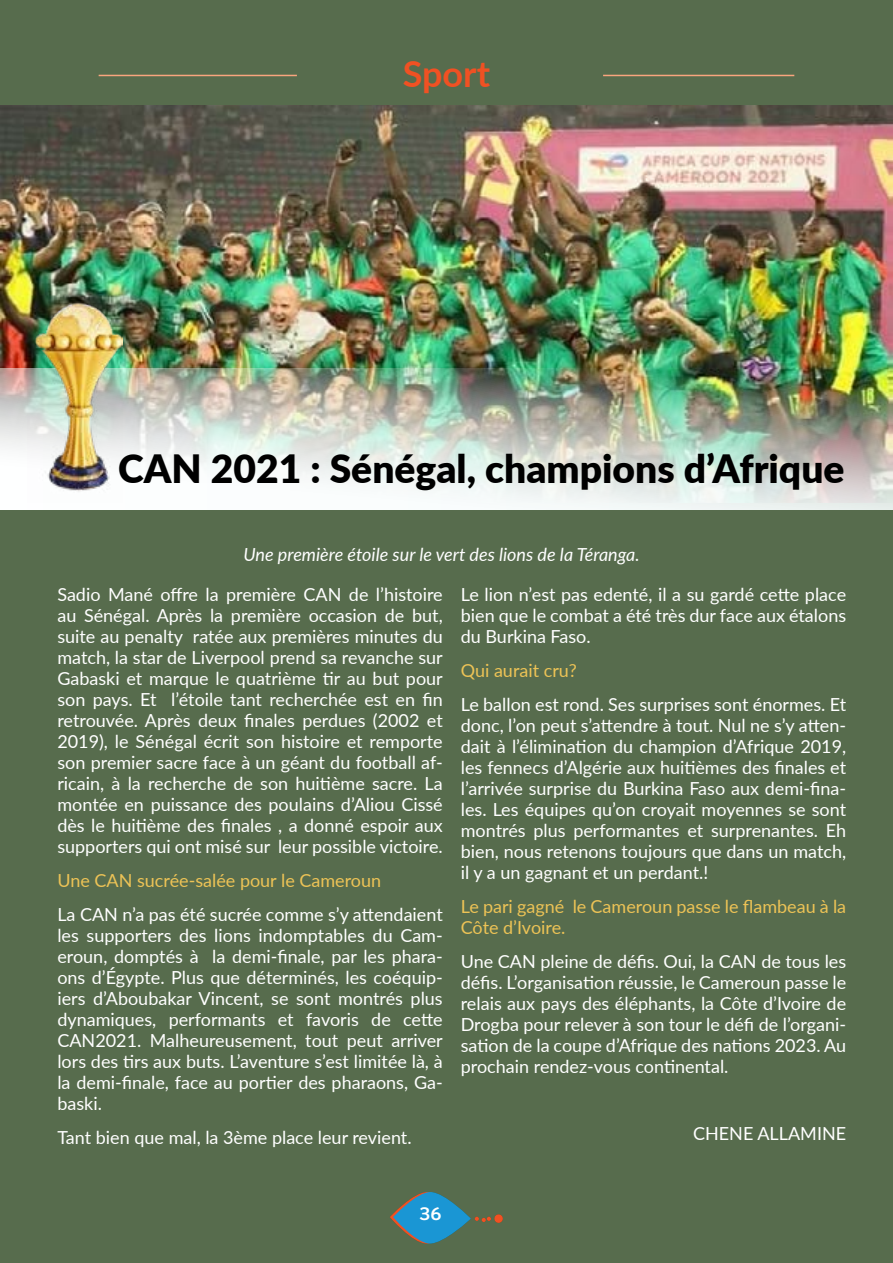
<style>
.page{position:relative;width:893px;height:1263px;background:#576c4d}
.page>*{position:absolute;margin:0;border:0;box-sizing:border-box;transform-origin:0 0}
.t1{font:900 39px "Lato";color:#000}
.t2{font:700 36px "Lato";color:#f05123}
.t3{font:18px/21px "Lato";color:#fff;text-align:justify}
.t4{font:18px/21px "Lato";color:#edc356}
.t5{font:italic 18px "Lato";color:#fff}
.t6{font:700 18px "Ko Ho";color:#fff}
</style>
<div class="page">
<img style="left:0;top:105px;width:893px;height:264px">
<svg style="left:390px;top:1192px;width:101px;height:52px"></svg>
<div style="left:494px;top:1214px;width:9px;height:9px;background:#f05123;border-radius:50%"></div>
<hr style="left:99px;top:75px;width:198px;height:1px;background:#f9a57e">
<hr style="left:603px;top:75px;width:191px;height:1px;background:#f9a57e">
<img style="left:0;top:369px;width:893px;height:141px">
<img style="left:27px;top:289px;width:95px;height:214px">
<h2 class="t2" style="left:403px;top:47px;width:89px">Sport</h2>
<h1 class="t1" style="left:118px;top:439px;width:728px">CAN 2021 : Sénégal, champions d’Afrique</h1>
<p class="t5" style="left:244px;top:542px;width:398px">Une première étoile sur le vert des lions de la Téranga.</p>
<p class="t3" style="left:57px;top:583px;width:387px">Sadio Mané offre la première CAN de l’histoire au Sénégal. Après la première occasion de but, suite au penalty ratée aux premières minutes du match, la star de Liverpool prend sa revanche sur Gabaski et marque le quatrième tir au but pour son pays. Et l’étoile tant recherchée est en fin retrouvée. Après deux finales perdues (2002 et 2019), le Sénégal écrit son histoire et remporte son premier sacre face à un géant du football af&shy;ricain, à la recherche de son huitième sacre. La montée en puissance des poulains d’Aliou Cissé dès le huitième des finales , a donné espoir aux supporters qui ont misé sur leur possible victoire.</p>
<p class="t4" style="left:57px;top:869px;width:325px">Une CAN sucrée-salée pour le Cameroun</p>
<p class="t3" style="left:57px;top:903px;width:387px">La CAN n’a pas été sucrée comme s’y attendaient les supporters des lions indomptables du Cam&shy;eroun, domptés à la demi-finale, par les phara&shy;ons d’Égypte. Plus que déterminés, les coéquip&shy;iers d’Aboubakar Vincent, se sont montrés plus dynamiques, performants et favoris de cette CAN2021. Malheureusement, tout peut arriver lors des tirs aux buts. L’aventure s’est limitée là, à la demi-finale, face au portier des pharaons, Ga&shy;baski.</p>
<p class="t3" style="left:57px;top:1126px;width:356px">Tant bien que mal, la 3ème place leur revient.</p>
<p class="t3" style="left:461px;top:584px;width:387px">Le lion n’est pas edenté, il a su gardé cette place bien que le combat a été très dur face aux étalons du Burkina Faso.</p>
<p class="t4" style="left:461px;top:659px;width:118px">Qui aurait cru?</p>
<p class="t3" style="left:461px;top:693px;width:387px">Le ballon est rond. Ses surprises sont énormes. Et donc, l’on peut s’attendre à tout. Nul ne s’y atten&shy;dait à l’élimination du champion d’Afrique 2019, les fennecs d’Algérie aux huitièmes des finales et l’arrivée surprise du Burkina Faso aux demi-fina&shy;les. Les équipes qu’on croyait moyennes se sont montrés plus performantes et surprenantes. Eh bien, nous retenons toujours que dans un match, il y a un gagnant et un perdant.!</p>
<p class="t4" style="left:461px;top:895px;width:387px">Le pari gagné le Cameroun passe le flambeau à la<br>Côte d’Ivoire.</p>
<p class="t3" style="left:461px;top:950px;width:387px">Une CAN pleine de défis. Oui, la CAN de tous les défis. L’organisation réussie, le Cameroun passe le relais aux pays des éléphants, la Côte d’Ivoire de Drogba pour relever à son tour le défi de l’organi&shy;sation de la coupe d’Afrique des nations 2023. Au prochain rendez-vous continental.</p>
<p class="t3" style="left:693px;top:1122px;width:155px">CHENE ALLAMINE</p>
<p class="t6" style="left:419px;top:1199px;width:24px">36</p>
</div>
